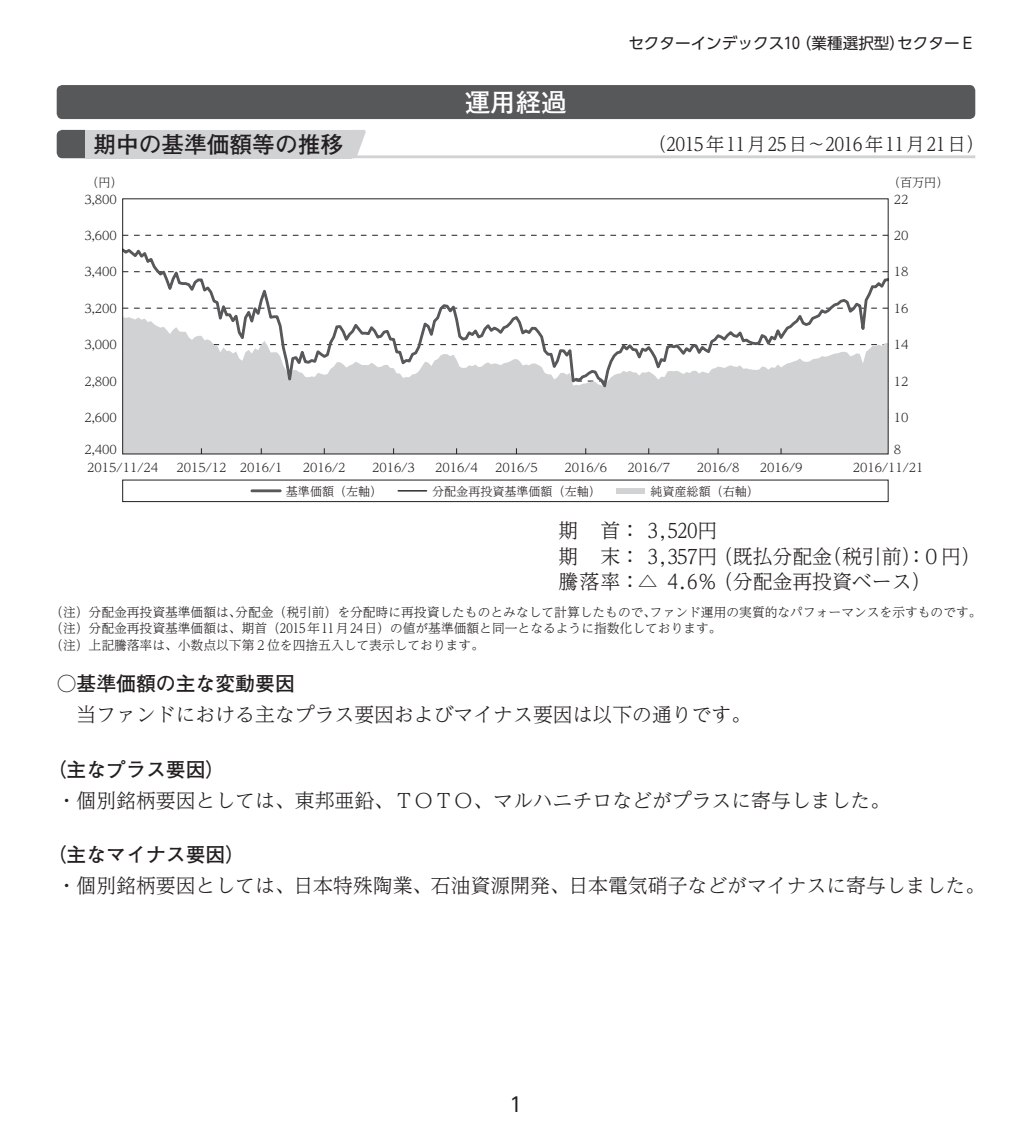
<style>
.page{position:relative;width:1032px;height:1134px;background:#fff}
.page>*{position:absolute;margin:0;border:0;box-sizing:border-box;transform-origin:0 0}
.t1{font:700 25.6px "Futo Go B101 Pro";color:#fff}
.t2{font:700 22.6px "Futo Go B101 Pro";color:#231f20}
.t3{font:300 19.8px/25.6px "UD Reimin Pro";color:#231f20}
.t4{font:700 19.8px "Futo Go B101 Pro";color:#231f20}
.t5{font:19.8px "UD Shin Go Pro";color:#231f20}
.t6{font:300 18.4px "UD Reimin Pro";color:#231f20}
.t7{font:15.6px "UD Shin Go Pro";color:#231f20}
.t8{font:300 12.8px/16.4px "UD Reimin Pro";color:#231f20}
.t9{font:300 12px "UD Reimin Pro";color:#231f20}
</style>
<div class="page">
<div style="left:57px;top:85px;width:918px;height:34px;background:#57585a;border-radius:6px"></div>
<hr style="left:85px;top:155px;width:890px;height:3px;background:#d1d2d4">
<svg style="left:57px;top:130px;width:28px;height:28px"></svg>
<div style="left:85px;top:130px;width:266px;height:28px;background:#d1d2d4"></div>
<svg style="left:351px;top:130px;width:15px;height:26px"></svg>
<div style="left:616px;top:488px;width:29px;height:6px;background:#d1d2d4"></div>
<hr style="left:252px;top:489px;width:28px;height:3px;background:#57585a">
<svg style="left:398px;top:490px;width:28px;height:1px"></svg>
<div style="left:122px;top:480px;width:766px;height:22px;border:1px solid #231f20"></div>
<svg style="left:124px;top:235px;width:762px;height:1px"></svg>
<div style="left:124px;top:397px;width:762px;height:55px;background:#d1d2d4"></div>
<svg style="left:124px;top:249px;width:762px;height:148px"></svg>
<p class="t1" style="left:465px;top:82px;width:104px">運用経過</p>
<p class="t7" style="left:628px;top:31px;width:348px">セクターインデックス10（業種選択型）セクターＥ</p>
<p class="t2" style="left:94px;top:126px;width:251px">期中の基準価額等の推移</p>
<p class="t6" style="left:648px;top:129px;width:338px">（2015年 11月 25日～2016年 11月 21日）</p>
<p class="t9" style="left:87px;top:172px;width:38px">（円）</p>
<p class="t9" style="left:888px;top:172px;width:62px">（百万円）</p>
<p class="t9" style="left:84px;top:189px;width:34px">3,800</p>
<p class="t9" style="left:894px;top:189px;width:16px">22</p>
<p class="t9" style="left:84px;top:226px;width:34px">3,600</p>
<p class="t9" style="left:894px;top:226px;width:16px">20</p>
<p class="t9" style="left:84px;top:262px;width:34px">3,400</p>
<p class="t9" style="left:894px;top:262px;width:16px">18</p>
<p class="t9" style="left:84px;top:299px;width:34px">3,200</p>
<p class="t9" style="left:894px;top:299px;width:16px">16</p>
<p class="t9" style="left:84px;top:335px;width:34px">3,000</p>
<p class="t9" style="left:894px;top:335px;width:16px">14</p>
<p class="t9" style="left:84px;top:371px;width:34px">2,800</p>
<p class="t9" style="left:894px;top:371px;width:16px">12</p>
<p class="t9" style="left:84px;top:408px;width:34px">2,600</p>
<p class="t9" style="left:894px;top:408px;width:16px">10</p>
<p class="t9" style="left:84px;top:440px;width:34px">2,400</p>
<p class="t9" style="left:894px;top:440px;width:9px">8</p>
<p class="t9" style="left:87px;top:458px;width:72px">2015/11/24</p>
<p class="t9" style="left:176px;top:458px;width:108px">2015/12 2016/1</p>
<p class="t9" style="left:303px;top:458px;width:44px">2016/2</p>
<p class="t9" style="left:372px;top:458px;width:44px">2016/3</p>
<p class="t9" style="left:435px;top:458px;width:44px">2016/4</p>
<p class="t9" style="left:495px;top:458px;width:44px">2016/5</p>
<p class="t9" style="left:564px;top:458px;width:44px">2016/6</p>
<p class="t9" style="left:627px;top:458px;width:44px">2016/7</p>
<p class="t9" style="left:697px;top:458px;width:44px">2016/8</p>
<p class="t9" style="left:760px;top:458px;width:44px">2016/9</p>
<p class="t9" style="left:853px;top:458px;width:72px">2016/11/21</p>
<p class="t9" style="left:286px;top:481px;width:98px">基準価額（左軸）</p>
<p class="t9" style="left:432px;top:481px;width:170px">分配金再投資基準価額（左軸）</p>
<p class="t9" style="left:650px;top:481px;width:110px">純資産総額（右軸）</p>
<p class="t3" style="left:558px;top:517px;width:424px">期 首： 3,520円<br>期 末： 3,357円（既払分配金（税引前）：0円）騰落率：△ 4.6％（分配金再投資ベース）</p>
<p class="t8" style="left:50px;top:603px;width:933px">（注）分配金再投資基準価額は、分配金（税引前）を分配時に再投資したものとみなして計算したもので、ファンド運用の実質的なパフォーマンスを示すものです。（注）分配金再投資基準価額は、期首（2015年 11月 24日）の値が基準価額と同一となるように指数化しております。<br>（注）上記騰落率は、小数点以下第2位を四捨五入して表示しております。</p>
<p class="t4" style="left:57px;top:668px;width:240px">○基準価額の主な変動要因</p>
<p class="t3" style="left:77px;top:701px;width:676px">当ファンドにおける主なプラス要因およびマイナス要因は以下の通りです。</p>
<p class="t4" style="left:47px;top:753px;width:180px">（主なプラス要因）</p>
<p class="t3" style="left:57px;top:787px;width:835px">・個別銘柄要因としては、東邦亜鉛、ＴＯＴＯ、マルハニチロなどがプラスに寄与しました。</p>
<p class="t4" style="left:47px;top:839px;width:200px">（主なマイナス要因）</p>
<p class="t3" style="left:57px;top:872px;width:930px">・個別銘柄要因としては、日本特殊陶業、石油資源開発、日本電気硝子などがマイナスに寄与しました。</p>
<p class="t5" style="left:509px;top:1088px;width:15px">1</p>
</div>
